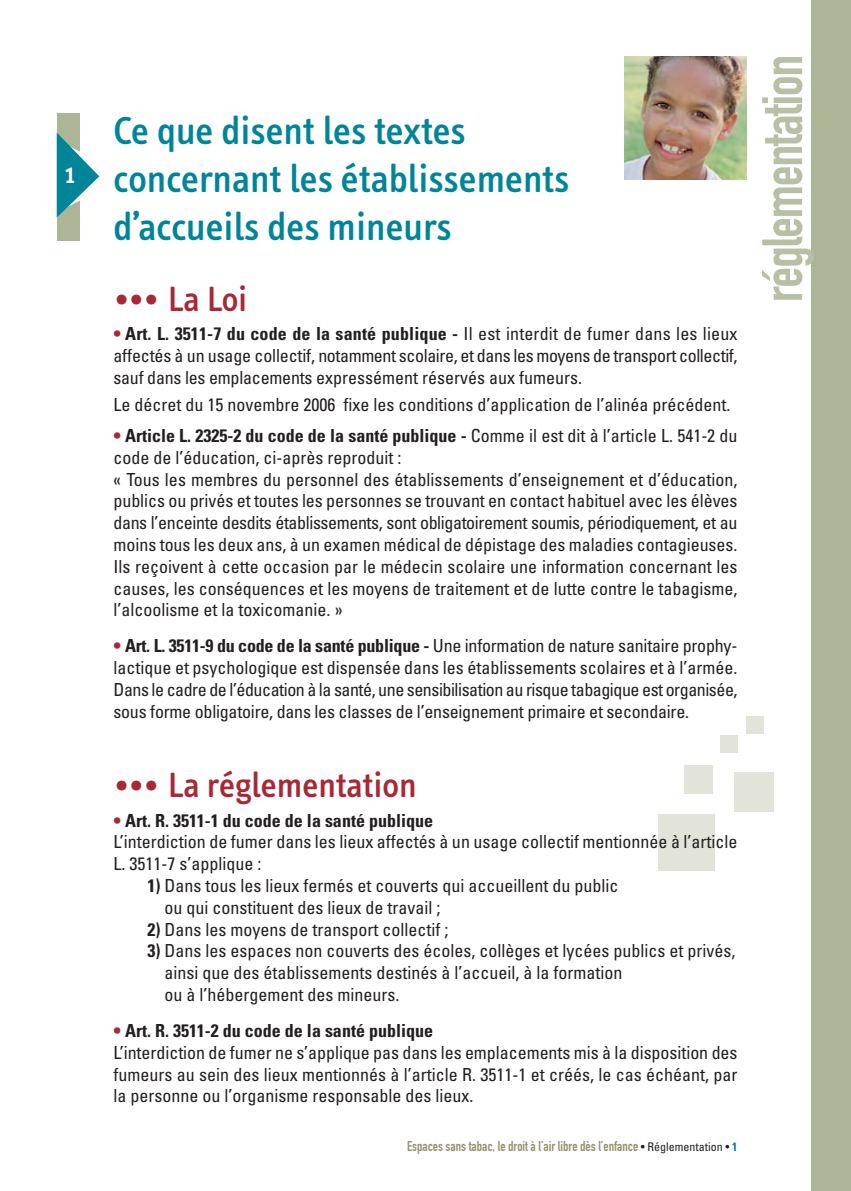
<style>
.page{position:relative;width:851px;height:1191px;background:#fff}
.page>*{position:absolute;margin:0;border:0;box-sizing:border-box;transform-origin:0 0}
.t1{font:56px "DIN Engschrift Alternate";letter-spacing:-.02em;color:#b7bfa4}
.t2{font:500 40px/48px "Info Text";color:#008598}
.t3{font:500 36px "Info Text";color:#a82835}
.t4{font:500 28px "Info Text";color:#fff}
.t5{font:condensed 18px/21.8px "Univers";color:#231f20}
.t6{font:14px "DIN Engschrift Alternate";color:#94936f}
.s1{font-weight:700;color:#a82835}
.s2{font-weight:700}
.s3{font-family:"Univers";font-stretch:condensed;font-size:12px;color:#231f20}
.s4{font-family:"Univers";font-weight:700;font-stretch:condensed;font-size:12px;color:#008598}
</style>
<div class="page">
<div style="left:658px;top:814px;width:56px;height:56px;background:#e2e4d9"></div>
<div style="left:733px;top:772px;width:40px;height:39px;background:#e2e4d9"></div>
<div style="left:684px;top:765px;width:28px;height:28px;background:#e2e4d9"></div>
<div style="left:720px;top:735px;width:17px;height:17px;background:#e2e4d9"></div>
<div style="left:746px;top:716px;width:17px;height:17px;background:#e2e4d9"></div>
<div style="left:811px;top:0;width:39px;height:1191px;background:#acb696"></div>
<div style="left:57px;top:113px;width:22px;height:128px;background:#acb696"></div>
<img style="left:624px;top:57px;width:122px;height:122px">
<svg style="left:56px;top:132px;width:44px;height:86px"></svg>
<h3 class="t4" style="left:65px;top:163px;width:11px">1</h3>
<h2 class="t2" style="left:113px;top:110px;width:457px">Ce que disent les textes concernant les établissements d’accueils des mineurs</h2>
<h3 class="t3" style="left:113px;top:285px;width:135px">••• La Loi</h3>
<p class="t5" style="left:113px;top:324px;width:625px;text-align:justify"><span class="s1">•</span> <span class="s2">Art. L. 3511-7 du code de la santé publique -</span> Il est interdit de fumer dans les lieux affectés à un usage collectif, notamment scolaire, et dans les moyens de transport collectif, sauf dans les emplacements expressément réservés aux fumeurs.</p>
<p class="t5" style="left:113px;top:395px;width:618px">Le décret du 15 novembre 2006 fixe les conditions d’application de l’alinéa précédent.</p>
<p class="t5" style="left:113px;top:426px;width:625px"><span class="s1">•</span> <span class="s2">Article L. 2325-2 du code de la santé publique -</span> Comme il est dit à l’article L. 541-2 du code de l’éducation, ci-après reproduit :<br>« Tous les membres du personnel des établissements d’enseignement et d’éducation, publics ou privés et toutes les personnes se trouvant en contact habituel avec les élèves dans l’enceinte desdits établissements, sont obligatoirement soumis, périodiquement, et au moins tous les deux ans, à un examen médical de dépistage des maladies contagieuses.<br>Ils reçoivent à cette occasion par le médecin scolaire une information concernant les causes, les conséquences et les moyens de traitement et de lutte contre le tabagisme, l’alcoolisme et la toxicomanie. »</p>
<p class="t5" style="left:113px;top:636px;width:625px;text-align:justify"><span class="s1">•</span> <span class="s2">Art. L. 3511-9 du code de la santé publique -</span> Une information de nature sanitaire prophy&shy;lactique et psychologique est dispensée dans les établissements scolaires et à l’armée.<br>Dans le cadre de l’éducation à la santé, une sensibilisation au risque tabagique est organisée, sous forme obligatoire, dans les classes de l’enseignement primaire et secondaire.</p>
<h3 class="t3" style="left:113px;top:772px;width:304px">••• La réglementation</h3>
<p class="t5" style="left:113px;top:811px;width:625px"><span class="s1">•</span> <span class="s2">Art. R. 3511-1 du code de la santé publique<br></span>L’interdiction de fumer dans les lieux affectés à un usage collectif mentionnée à l’article<br>L. 3511-7 s’applique :</p>
<p class="t5" style="left:164px;top:876px;width:455px;text-indent:-17px"><span class="s2">1)</span> Dans tous les lieux fermés et couverts qui accueillent du public ou qui constituent des lieux de travail ;</p>
<p class="t5" style="left:147px;top:920px;width:302px"><span class="s2">2)</span> Dans les moyens de transport collectif ;</p>
<p class="t5" style="left:164px;top:941px;width:572px;text-indent:-17px"><span class="s2">3)</span> Dans les espaces non couverts des écoles, collèges et lycées publics et privés, ainsi que des établissements destinés à l’accueil, à la formation<br>ou à l’hébergement des mineurs.</p>
<p class="t5" style="left:113px;top:1021px;width:625px"><span class="s1">•</span> <span class="s2">Art. R. 3511-2 du code de la santé publique<br></span>L’interdiction de fumer ne s’applique pas dans les emplacements mis à la disposition des fumeurs au sein des lieux mentionnés à l’article R. 3511-1 et créés, le cas échéant, par la personne ou l’organisme responsable des lieux.</p>
<p class="t6" style="left:407px;top:1141px;width:332px">Espaces sans tabac, le droit à l’air libre dès l’enfance <span class="s3">• Réglementation •</span> <span class="s4">1</span></p>
<h1 class="t1" style="left:762px;top:302px;width:249px;rotate:-90deg">réglementation</h1>
</div>
